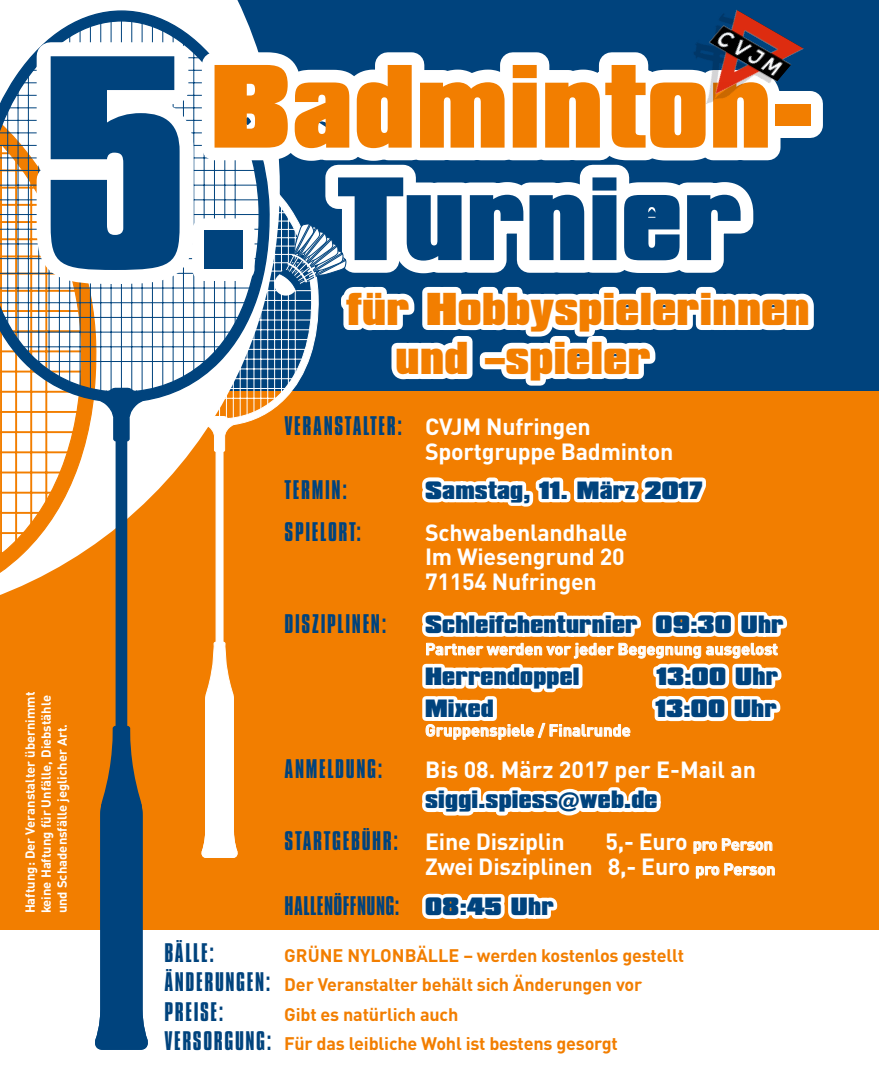
<style>
.page{position:relative;width:879px;height:1078px;background:#fff}
.page>*{position:absolute;margin:0;border:0;box-sizing:border-box;transform-origin:0 0}
.t1{font:700 261.7px "Compacta BT";color:#00437d;scale:1.25 1}
.t2{font:900 101.7px "Compacta BT";letter-spacing:.01em;color:#f27e00}
.t3{font:900 101.7px "Compacta BT";letter-spacing:.01em;color:#00437d}
.t4{font:900 39.6px/49px "Compacta BT";letter-spacing:.01em;color:#f27e00}
.t5{font:700 23.1px/24.7px "DIN Pro";letter-spacing:-.01em;color:#fff}
.t6{font:23.1px "Compacta BT";letter-spacing:.07em;color:#00437d}
.t7{font:23.1px "Compacta BT";letter-spacing:.02em;color:#00437d}
.t8{font:900 21.5px "Compacta BT";letter-spacing:.01em;color:#00437d}
.t9{font:700 18px/29.3px "DIN Pro";letter-spacing:-.01em;color:#f27e00}
.t10{font:700 16.4px "DIN Pro";color:#fff}
.t11{font:700 13px/16px "DIN Pro";color:#fff}
.s1{font-family:"DIN Pro";font-weight:700;color:#fff}
.s2{font-family:"Compacta BT";font-weight:400;color:#00437d}
.s3{font-size:23.1px}
.s4{font-size:16.4px}
.s5{font-weight:900;font-size:21.5px}
.s6{font-family:"Compacta BT";font-weight:400;font-size:23.1px;color:#00437d}
</style>
<div class="page">
<div style="left:0;top:0;width:879px;height:403px;background:#00437d"></div>
<div style="left:0;top:391px;width:879px;height:539px;background:#f27e00"></div>
<svg style="left:0;top:0;width:242px;height:499px;fill:#fff"></svg>
<svg style="left:1px;top:442px;width:92px;height:153px"></svg>
<hr style="left:0;top:451px;width:74px;height:2px;background:#f27e00">
<hr style="left:0;top:471px;width:67px;height:2px;background:#f27e00">
<hr style="left:0;top:491px;width:60px;height:2px;background:#f27e00">
<hr style="left:0;top:512px;width:46px;height:1px;background:#f27e00">
<hr style="left:0;top:532px;width:33px;height:2px;background:#f27e00">
<svg style="left:2px;top:552px;width:11px;height:2px"></svg>
<hr style="left:0;top:132px;width:2px;height:432px;background:#f27e00">
<hr style="left:15px;top:149px;width:2px;height:400px;background:#f27e00">
<hr style="left:30px;top:167px;width:2px;height:367px;background:#f27e00">
<hr style="left:45px;top:197px;width:2px;height:318px;background:#f27e00">
<svg style="left:149px;top:406px;width:129px;height:45px"></svg>
<svg style="left:201px;top:450px;width:37px;height:407px"></svg>
<svg style="left:0;top:10px;width:270px;height:432px"></svg>
<svg style="left:93px;top:434px;width:56px;height:616px"></svg>
<hr style="left:18px;top:82px;width:209px;height:1px;background:#00437d">
<hr style="left:10px;top:95px;width:223px;height:1px;background:#00437d">
<hr style="left:2px;top:107px;width:238px;height:1px;background:#00437d">
<hr style="left:0;top:120px;width:245px;height:1px;background:#00437d">
<hr style="left:0;top:132px;width:249px;height:1px;background:#00437d">
<hr style="left:0;top:145px;width:254px;height:1px;background:#00437d">
<hr style="left:0;top:157px;width:259px;height:1px;background:#00437d">
<hr style="left:0;top:170px;width:262px;height:1px;background:#00437d">
<hr style="left:0;top:185px;width:262px;height:1px;background:#00437d">
<hr style="left:0;top:199px;width:262px;height:1px;background:#00437d">
<hr style="left:0;top:214px;width:262px;height:1px;background:#00437d">
<hr style="left:0;top:229px;width:262px;height:1px;background:#00437d">
<hr style="left:0;top:243px;width:262px;height:1px;background:#00437d">
<hr style="left:0;top:258px;width:262px;height:1px;background:#00437d">
<hr style="left:0;top:273px;width:258px;height:1px;background:#00437d">
<hr style="left:0;top:287px;width:254px;height:1px;background:#00437d">
<hr style="left:0;top:302px;width:249px;height:1px;background:#00437d">
<hr style="left:0;top:317px;width:245px;height:1px;background:#00437d">
<hr style="left:8px;top:332px;width:227px;height:1px;background:#00437d">
<hr style="left:17px;top:346px;width:209px;height:1px;background:#00437d">
<hr style="left:38px;top:361px;width:175px;height:1px;background:#00437d">
<hr style="left:131px;top:16px;width:1px;height:381px;background:#00437d">
<hr style="left:142px;top:20px;width:1px;height:377px;background:#00437d">
<hr style="left:152px;top:21px;width:1px;height:373px;background:#00437d">
<hr style="left:162px;top:25px;width:1px;height:366px;background:#00437d">
<hr style="left:121px;top:16px;width:1px;height:381px;background:#00437d">
<hr style="left:111px;top:16px;width:1px;height:381px;background:#00437d">
<hr style="left:100px;top:20px;width:1px;height:377px;background:#00437d">
<hr style="left:90px;top:21px;width:1px;height:373px;background:#00437d">
<hr style="left:80px;top:25px;width:1px;height:366px;background:#00437d">
<hr style="left:69px;top:31px;width:1px;height:355px;background:#00437d">
<hr style="left:59px;top:38px;width:1px;height:345px;background:#00437d">
<hr style="left:49px;top:46px;width:1px;height:329px;background:#00437d">
<hr style="left:38px;top:55px;width:1px;height:314px;background:#00437d">
<hr style="left:28px;top:67px;width:1px;height:291px;background:#00437d">
<hr style="left:18px;top:80px;width:1px;height:267px;background:#00437d">
<hr style="left:7px;top:102px;width:1px;height:231px;background:#00437d">
<svg style="left:23px;top:28px;width:185px;height:270px;background:#e9ebeb"></svg>
<div style="left:762px;top:91px;width:61px;height:47px;border:25px solid #fff"></div>
<img style="left:711px;top:9px;width:78px;height:31px">
<svg style="left:168px;top:40px;width:651px;height:366px"></svg>
<svg style="left:422px;top:477px;width:284px;height:30px"></svg>
<svg style="left:422px;top:611px;width:366px;height:129px"></svg>
<svg style="left:422px;top:787px;width:239px;height:29px"></svg>
<svg style="left:693px;top:838px;width:79px;height:15px"></svg>
<svg style="left:696px;top:862px;width:79px;height:16px"></svg>
<svg style="left:422px;top:893px;width:136px;height:26px;background:#fcead7"></svg>
<h1 class="t1" style="left:40px;top:5px;width:172px">5.</h1>
<h2 class="t2" style="left:211px;top:45px;width:604px">Badminton-</h2>
<h2 class="t3" style="left:337px;top:157px;width:406px">Turnier</h2>
<p class="t11" style="left:21px;top:913px;width:223px;rotate:-90deg">Haftung: Der Veranstalter übernimmt keine Haftung für Unfälle, Diebstähle und Schadensfälle jeglicher Art.</p>
<h3 class="t4" style="left:396px;top:285px;width:415px;text-indent:-49px">für Hobbyspielerinnen und –spieler</h3>
<p class="t6" style="left:284px;top:412px;width:308px">VERANSTALTER: <span class="s1">CVJM Nufringen</span></p>
<p class="t5" style="left:425px;top:436px;width:250px">Sportgruppe Badminton</p>
<p class="t6" style="left:284px;top:476px;width:64px">TERMIN:</p>
<p class="t8" style="left:425px;top:477px;width:279px">Samstag, 11. März 2017</p>
<p class="t6" style="left:284px;top:518px;width:78px">SPIELORT:</p>
<p class="t5" style="left:425px;top:517px;width:204px">Schwabenlandhalle<br>Im Wiesengrund 20<br>71154 N ufringen</p>
<p class="t6" style="left:284px;top:610px;width:103px">DISZIPLINEN:</p>
<p class="t8" style="left:425px;top:611px;width:360px">Schleifchenturnier 09:30 Uhr</p>
<p class="t10" style="left:425px;top:635px;width:354px">Partner werden vor jeder Begegnung ausgelost</p>
<p class="t8" style="left:425px;top:663px;width:156px">Herrendoppel</p>
<p class="t8" style="left:657px;top:663px;width:123px">13:00 Uhr</p>
<p class="t8" style="left:425px;top:695px;width:70px">Mixed</p>
<p class="t8" style="left:656px;top:695px;width:123px">13:00 Uhr</p>
<p class="t10" style="left:425px;top:716px;width:207px">Gruppenspiele / Finalrunde</p>
<p class="t6" style="left:284px;top:755px;width:99px">ANMELDUNG:</p>
<p class="t5" style="left:425px;top:754px;width:332px">Bis 08. März 2017 per E-Mail an</p>
<p class="t8" style="left:425px;top:786px;width:234px">siggi.spiess@web.de</p>
<p class="t5" style="left:284px;top:826px;width:281px"><span class="s2">STARTGEBÜHR:</span> Eine Disziplin</p>
<p class="t10" style="left:605px;top:830px;width:169px"><span class="s3">5,- Euro</span> pro Person</p>
<p class="t5" style="left:425px;top:851px;width:352px">Zwei Disziplinen 8,- Euro <span class="s4">pro Person</span></p>
<p class="t7" style="left:284px;top:892px;width:271px">HALLENÖFFNUNG: <span class="s5">08:45 Uhr</span></p>
<p class="t6" style="left:164px;top:938px;width:51px">BÄLLE:</p>
<p class="t9" style="left:164px;top:938px;width:521px;text-indent:120px">Grüne Nylonbälle – werden kostenlos gestellt<br><span class="s6">ÄNDERUNGEN:</span> Der Veranstalter behält sich Änderungen vor</p>
<p class="t6" style="left:164px;top:997px;width:61px">PREISE:</p>
<p class="t9" style="left:164px;top:996px;width:455px;text-indent:120px">Gibt es natürlich auch<br><span class="s6">VERSORGUNG:</span> Für das leibliche Wohl ist bestens gesorgt</p>
</div>
